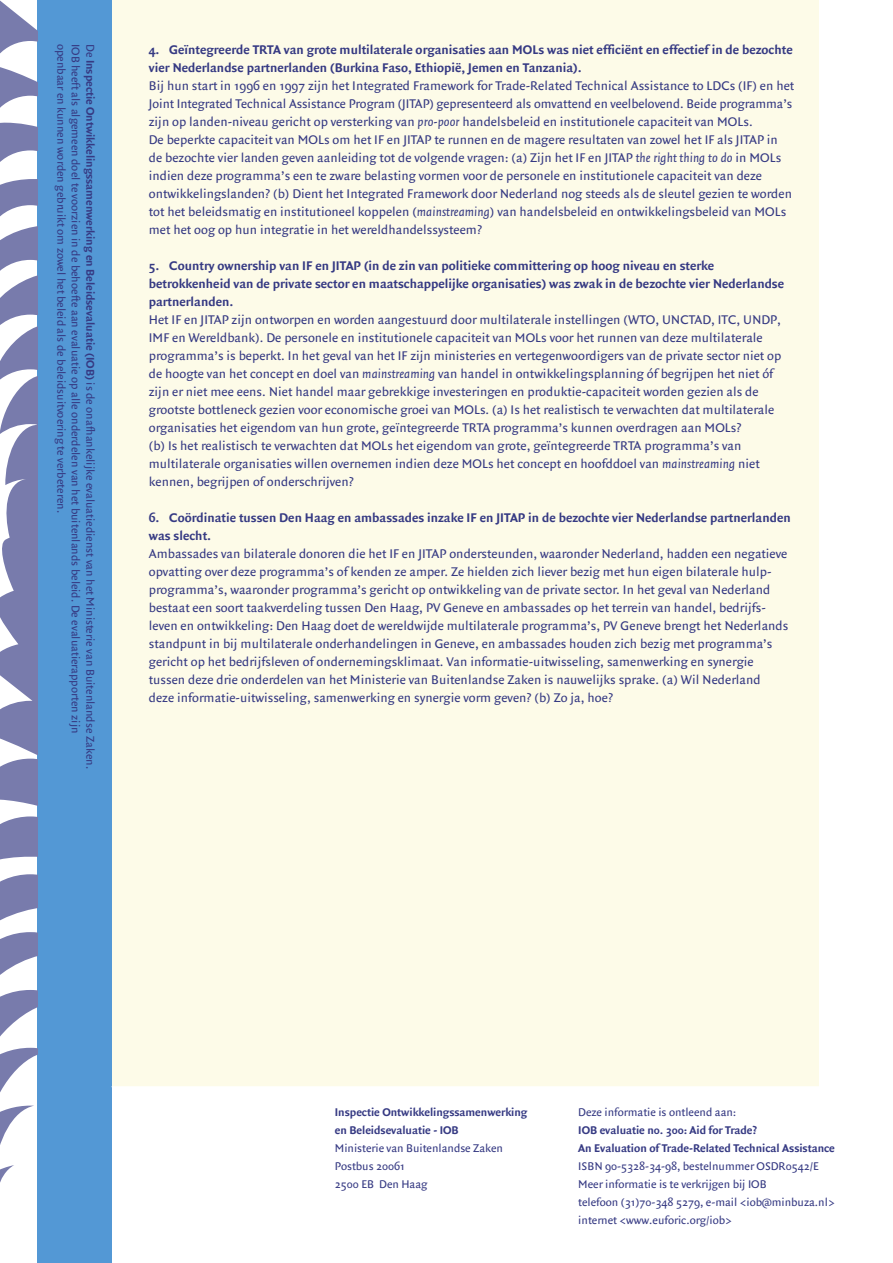
<style>
.page{position:relative;width:893px;height:1263px;background:#fff}
.page>*{position:absolute;margin:0;border:0;box-sizing:border-box;transform-origin:0 0}
.t1{font:13.5px/18px "Quadraat Sans";letter-spacing:.005em;color:#363a83}
.t2{font:700 13.5px/18px "Quadraat Sans";letter-spacing:.005em;color:#363a83}
.t3{font:12px/18px "Quadraat Sans";color:#363a83}
.t4{font:700 12px/18px "Quadraat Sans";color:#363a83}
.s1{font-weight:700}
.s2{font-style:italic}
</style>
<div class="page">
<div style="left:112px;top:0;width:707px;height:1086px;background:#fdfbe8"></div>
<div style="left:37px;top:0;width:75px;height:1263px;background:#5398d5"></div>
<svg style="left:0;top:0;width:37px;height:54px"></svg>
<svg style="left:0;top:67px;width:37px;height:1116px"></svg>
<p class="t3" style="left:70px;top:44px;width:471px;rotate:90deg">openbaar en kunnen worden gebruikt om zowel het beleid als de beleidsuitvoering te verbeteren.</p>
<p class="t3" style="left:85px;top:44px;width:691px;rotate:90deg">IOB heeft als algemeen doel te voorzien in de behoefte aan evaluatie op alle onderdelen van het buitenlands beleid. De evaluatierapporten zijn</p>
<p class="t3" style="left:99px;top:44px;width:726px;rotate:90deg">De <span class="s1">Inspectie Ontwikkelingssamenwerking en Beleidsevaluatie (IOB)</span> is de onafhankelijke evaluatiedienst van het Ministerie van Buitenlandse Zaken.</p>
<p class="t2" style="left:149px;top:41px;width:645px">4. Geïntegreerde TRTA van grote multilaterale organisaties aan MOLs was niet efficiënt en effectief in de bezochte vier Nederlandse partnerlanden (Burkina Faso, Ethiopië, Jemen en Tanzania).</p>
<p class="t1" style="left:149px;top:77px;width:647px">Bij hun start in 1996 en 1997 zijn het Integrated Framework for Trade-Related Technical Assistance to LDCs (IF) en het Joint Integrated Technical Assistance Program (JITAP) gepresenteerd als omvattend en veelbelovend. Beide programma’s zijn op landen-niveau gericht op versterking van <span class="s2">pro-poor</span> handelsbeleid en institutionele capaciteit van MOLs.<br>De beperkte capaciteit van MOLs om het IF en JITAP te runnen en de magere resultaten van zowel het IF als JITAP in de bezochte vier landen geven aanleiding tot de volgende vragen: (a) Zijn het IF en JITAP <span class="s2">the right thing to do</span> in MOLs indien deze programma’s een te zware belasting vormen voor de personele en institutionele capaciteit van deze ontwikkelingslanden? (b) Dient het Integrated Framework door Nederland nog steeds als de sleutel gezien te worden tot het beleidsmatig en institutioneel koppelen (<span class="s2">mainstreaming</span>) van handelsbeleid en ontwikkelingsbeleid van MOLs met het oog op hun integratie in het wereldhandelssysteem?</p>
<p class="t2" style="left:149px;top:257px;width:637px">5. Country ownership van IF en JITAP (in de zin van politieke committering op hoog niveau en sterke betrokkenheid van de private sector en maatschappelijke organisaties) was zwak in de bezochte vier Nederlandse partnerlanden.</p>
<p class="t1" style="left:149px;top:311px;width:634px">Het IF en JITAP zijn ontworpen en worden aangestuurd door multilaterale instellingen (WTO, UNCTAD, ITC, UNDP, IMF en Wereldbank). De personele en institutionele capaciteit van MOLs voor het runnen van deze multilaterale programma’s is beperkt. In het geval van het IF zijn ministeries en vertegenwoordigers van de private sector niet op de hoogte van het concept en doel van <span class="s2">mainstreaming</span> van handel in ontwikkelingsplanning óf begrijpen het niet óf zijn er niet mee eens. Niet handel maar gebrekkige investeringen en produktie-capaciteit worden gezien als de grootste bottleneck gezien voor economische groei van MOLs. (a) Is het realistisch te verwachten dat multilaterale organisaties het eigendom van hun grote, geïntegreerde TRTA programma’s kunnen overdragen aan MOLs?<br>(b) Is het realistisch te verwachten dat MOLs het eigendom van grote, geïntegreerde TRTA programma’s van multilaterale organisaties willen overnemen indien deze MOLs het concept en hoofddoel van <span class="s2">mainstreaming</span> niet kennen, begrijpen of onderschrijven?</p>
<p class="t2" style="left:149px;top:509px;width:643px">6. Coördinatie tussen Den Haag en ambassades inzake IF en JITAP in de bezochte vier Nederlandse partnerlanden was slecht.</p>
<p class="t1" style="left:149px;top:545px;width:641px">Ambassades van bilaterale donoren die het IF en JITAP ondersteunden, waaronder Nederland, hadden een negatieve opvatting over deze programma’s of kenden ze amper. Ze hielden zich liever bezig met hun eigen bilaterale hulp&shy;programma’s, waaronder programma’s gericht op ontwikkeling van de private sector. In het geval van Nederland bestaat een soort taakverdeling tussen Den Haag, PV Geneve en ambassades op het terrein van handel, bedrijfs&shy;leven en ontwikkeling: Den Haag doet de wereldwijde multilaterale programma’s, PV Geneve brengt het Nederlands standpunt in bij multilaterale onderhandelingen in Geneve, en ambassades houden zich bezig met programma’s gericht op het bedrijfsleven of ondernemingsklimaat. Van informatie-uitwisseling, samenwerking en synergie tussen deze drie onderdelen van het Ministerie van Buitenlandse Zaken is nauwelijks sprake. (a) Wil Nederland deze informatie-uitwisseling, samenwerking en synergie vorm geven? (b) Zo ja, hoe?</p>
<p class="t4" style="left:335px;top:1103px;width:194px">Inspectie Ontwikkelingssamenwerking en Beleidsevaluatie - IOB</p>
<p class="t3" style="left:335px;top:1139px;width:170px">Ministerie van Buitenlandse Zaken<br>Postbus 20061<br>2500 EB Den Haag</p>
<p class="t3" style="left:578px;top:1103px;width:160px">Deze informatie is ontleend aan:</p>
<p class="t4" style="left:578px;top:1121px;width:258px">IOB evaluatie n0. 300: Aid for Trade?<br>An Evaluation of Trade-Related Technical Assistance</p>
<p class="t3" style="left:578px;top:1157px;width:258px">ISBN 90-5328-34-98, bestelnummer OSDR0542/E Meer informatie is te verkrijgen bij IOB<br>telefoon (31)70-348 5279, e-mail &lt;iob@minbuza.nl&gt; internet &lt;www.euforic.org/iob&gt;</p>
</div>
